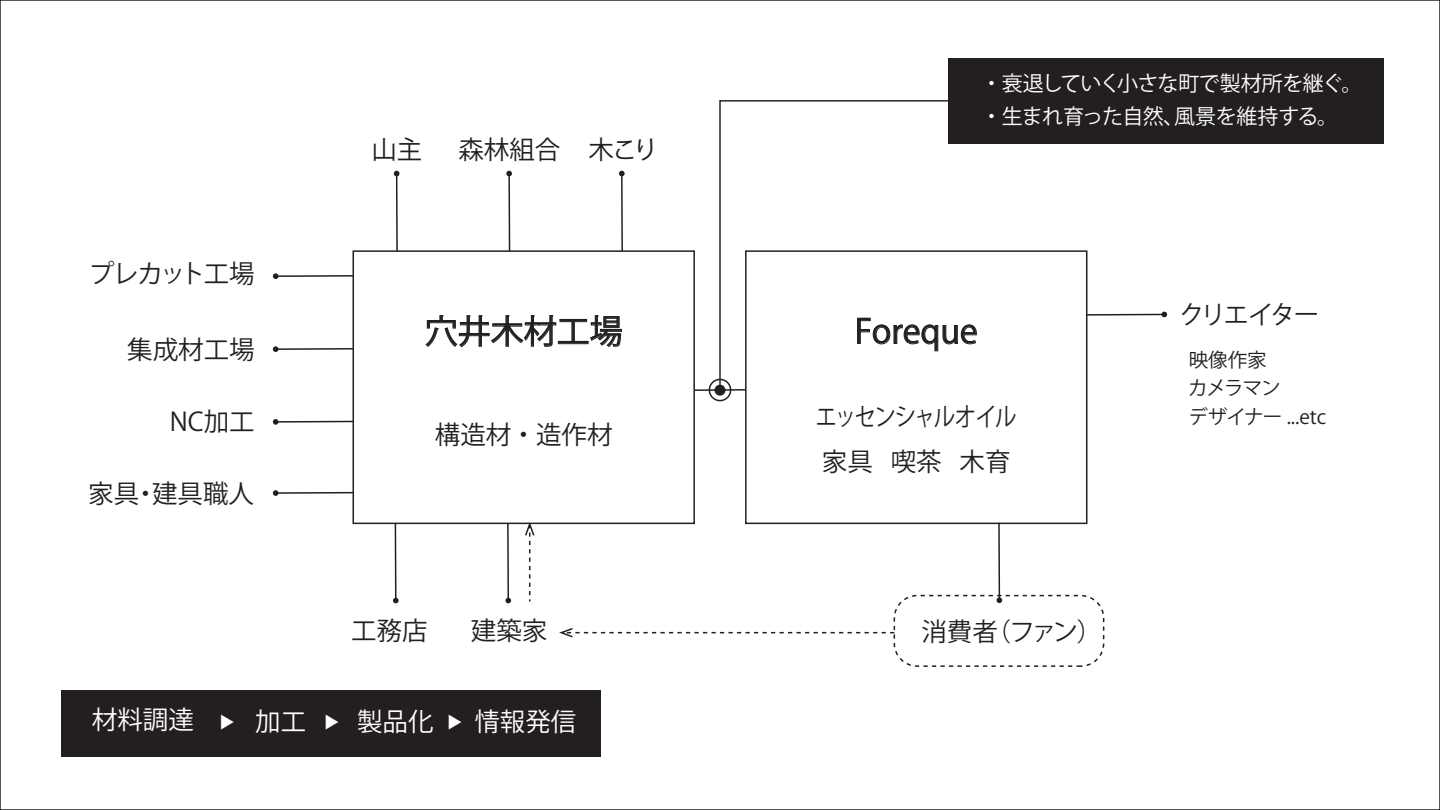
<style>
.page{position:relative;width:1440px;height:810px;background:#fff}
.page>*{position:absolute;margin:0;border:0;box-sizing:border-box;transform-origin:0 0}
.t1{font:33px "Koz Go Pr 6 N";color:#231f20}
.t2{font:25.5px "Koz Go Pr 6 N";color:#231f20}
.t3{font:25.5px/45.3px "Koz Go Pr 6 N";letter-spacing:-.055em;color:#231f20;scale:.84 1}
.t4{font:25.5px "Koz Go Pr 6 N";color:#fff}
.t5{font:25.5px "Koz Go Pr 6 N";letter-spacing:-.07em;color:#231f20}
.t6{font:21px/33px "Koz Go Pr 6 N";letter-spacing:-.03em;color:#fff}
.t7{font:19.5px/28.5px "Koz Go Pr 6 N";letter-spacing:-.04em;color:#231f20}
.t8{font:15.6px "Koz Go Pr 6 N";color:#fff;scale:1.25 1}
.s1{font-size:15.6px}
</style>
<div class="page">
<div style="left:61px;top:690px;width:540px;height:67px;background:#231f20"></div>
<div style="left:949px;top:58px;width:435px;height:86px;background:#231f20"></div>
<svg style="left:426px;top:315px;width:196px;height:32px"></svg>
<svg style="left:950px;top:324px;width:27px;height:21px"></svg>
<div style="left:353px;top:250px;width:342px;height:274px;border:2px solid #231f20"></div>
<div style="left:745px;top:250px;width:342px;height:274px;border:2px solid #231f20"></div>
<div style="left:894px;top:595px;width:210px;height:72px;border:2px dashed #231f20;border-radius:23px"></div>
<hr style="left:276px;top:275px;width:77px;height:2px;background:#231f20">
<svg style="left:273px;top:273px;width:6px;height:6px"></svg>
<hr style="left:694px;top:389px;width:52px;height:2px;background:#231f20">
<hr style="left:276px;top:348px;width:77px;height:2px;background:#231f20">
<svg style="left:273px;top:346px;width:6px;height:6px"></svg>
<hr style="left:276px;top:421px;width:77px;height:2px;background:#231f20">
<svg style="left:273px;top:419px;width:6px;height:6px"></svg>
<hr style="left:276px;top:492px;width:77px;height:2px;background:#231f20">
<svg style="left:273px;top:490px;width:6px;height:6px"></svg>
<hr style="left:395px;top:523px;width:2px;height:78px;background:#231f20">
<svg style="left:393px;top:598px;width:6px;height:5px"></svg>
<hr style="left:507px;top:523px;width:2px;height:78px;background:#231f20">
<svg style="left:505px;top:598px;width:6px;height:5px"></svg>
<hr style="left:508px;top:174px;width:2px;height:77px;background:#231f20">
<svg style="left:506px;top:171px;width:6px;height:5px"></svg>
<hr style="left:621px;top:174px;width:2px;height:77px;background:#231f20">
<svg style="left:619px;top:171px;width:6px;height:5px"></svg>
<hr style="left:396px;top:174px;width:2px;height:77px;background:#231f20">
<svg style="left:394px;top:171px;width:5px;height:5px"></svg>
<hr style="left:998px;top:523px;width:2px;height:77px;background:#231f20">
<svg style="left:997px;top:597px;width:5px;height:6px"></svg>
<hr style="left:1087px;top:314px;width:77px;height:2px;background:#231f20">
<svg style="left:1161px;top:312px;width:6px;height:5px"></svg>
<svg style="left:559px;top:628px;width:335px;height:9px"></svg>
<svg style="left:525px;top:522px;width:9px;height:80px"></svg>
<div style="left:709px;top:379px;width:22px;height:22px;border:2px solid #231f20;border-radius:50%"></div>
<svg style="left:719px;top:99px;width:231px;height:293px"></svg>
<div style="left:715px;top:385px;width:10px;height:11px;background:#231f20;border-radius:50%"></div>
<p class="t5" style="left:89px;top:259px;width:167px">プレカット工場</p>
<p class="t2" style="left:127px;top:335px;width:129px">集成材工場</p>
<p class="t2" style="left:170px;top:408px;width:86px">NC加工</p>
<p class="t2" style="left:88px;top:479px;width:167px">家具・建具職人</p>
<p class="t2" style="left:371px;top:136px;width:53px">山主</p>
<p class="t2" style="left:458px;top:136px;width:201px">森林組合 木こり</p>
<p class="t1" style="left:425px;top:313px;width:199px">穴井木材工場</p>
<p class="t2" style="left:435px;top:420px;width:179px">構造材 ・ 造作材</p>
<p class="t2" style="left:351px;top:616px;width:78px">工務店</p>
<p class="t2" style="left:471px;top:616px;width:78px">建築家</p>
<p class="t4" style="left:92px;top:706px;width:216px">材料調達 <span class="s1">▶</span> 加工</p>
<p class="t4" style="left:357px;top:707px;width:78px">製品化</p>
<p class="t4" style="left:474px;top:707px;width:103px">情報発信</p>
<p class="t8" style="left:321px;top:713px;width:17px">▶</p>
<p class="t8" style="left:444px;top:713px;width:17px">▶</p>
<p class="t6" style="left:981px;top:67px;width:383px">・ 衰退していく小さな町で製材所を継ぐ。・ 生まれ育った自然、風景を維持する。</p>
<p class="t1" style="left:855px;top:313px;width:124px">Foreque</p>
<p class="t3" style="left:816px;top:395px;width:241px">エッセンシャルオイル家具 喫茶 木育</p>
<p class="t2" style="left:921px;top:617px;width:183px">消費者（ファン）</p>
<p class="t2" style="left:1179px;top:300px;width:142px">クリエイター</p>
<p class="t7" style="left:1188px;top:346px;width:140px">映像作家<br>カメラマン<br>デザイナー ...etc</p>
</div>
